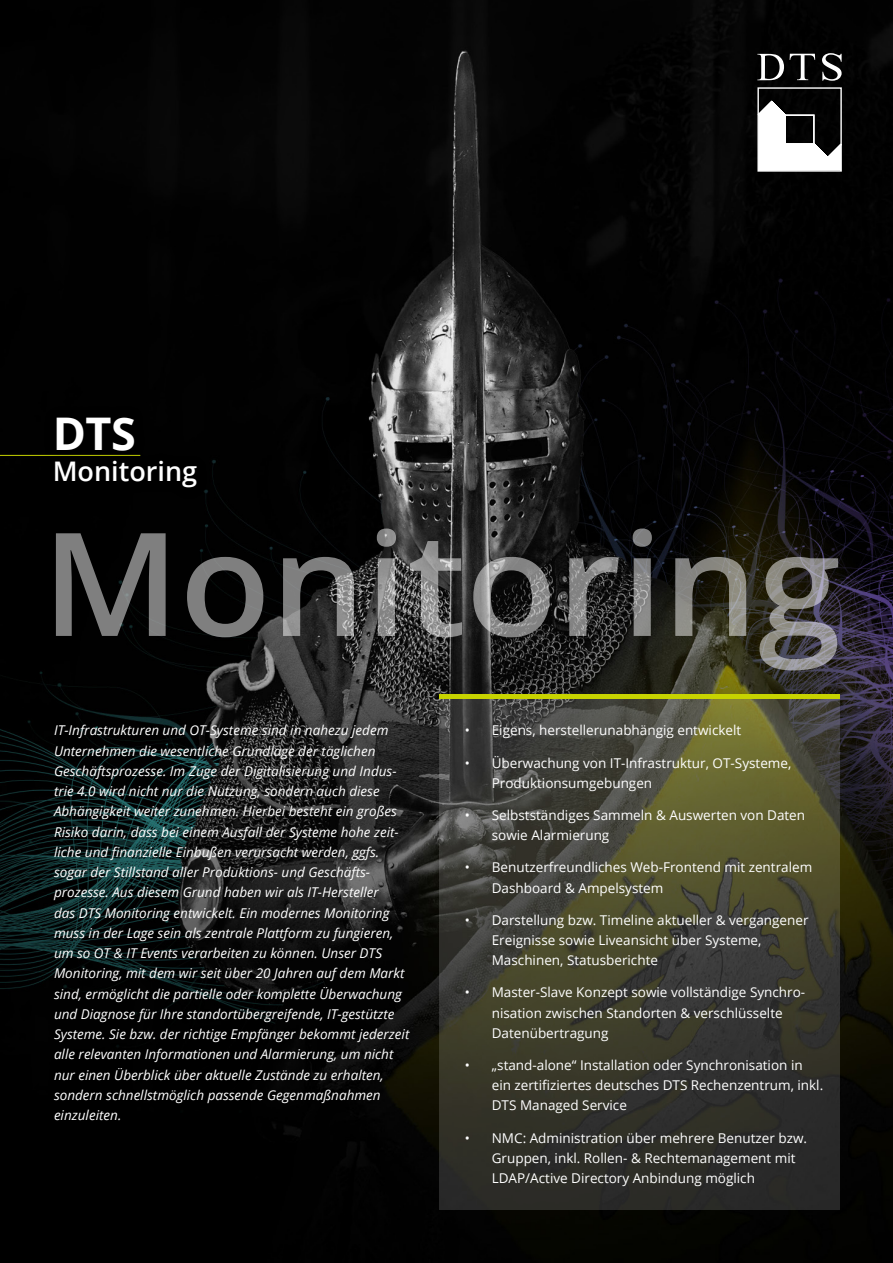
<style>
.page{position:relative;width:893px;height:1263px;background:#fff}
.page>*{position:absolute;margin:0;border:0;box-sizing:border-box;transform-origin:0 0}
.t1{font:700 45px "Open Sans";color:#fff}
.t2{font:600 27px "Open Sans";color:#fff}
.t3{font:italic 13.5px/20.2px "Open Sans";color:#fff}
.t4{font:13.5px/20.2px "Open Sans";color:#fff}
</style>
<div class="page">
<img style="left:0;top:0;width:893px;height:1263px">
<div style="left:439px;top:694px;width:401px;height:5px;background:#c7d300"></div>
<svg style="left:439px;top:699px;width:401px;height:510px;background:#404031"></svg>
<hr style="left:0;top:455px;width:140px;height:1px;background:#c7d300">
<div style="left:41px;top:404px;width:168px;height:97px;background:#000"></div>
<svg style="left:56px;top:528px;width:782px;height:142px;background:#3b3a39"></svg>
<svg style="left:756px;top:87px;width:87px;height:85px"></svg>
<svg style="left:757px;top:54px;width:27px;height:26px"></svg>
<svg style="left:790px;top:54px;width:25px;height:26px"></svg>
<svg style="left:822px;top:53px;width:20px;height:28px"></svg>
<h1 class="t1" style="left:53px;top:402px;width:85px">DTS</h1>
<h2 class="t2" style="left:53px;top:453px;width:146px">Monitoring</h2>
<p class="t3" style="left:54px;top:720px;width:357px">IT-Infrastrukturen und OT-Systeme sind in nahezu jedem Unternehmen die wesentliche Grundlage der täglichen Geschäftsprozesse. Im Zuge der Digitalisierung und Indus&shy;trie 4.0 wird nicht nur die Nutzung, sondern auch diese Abhängigkeit weiter zunehmen. Hierbei besteht ein großes Risiko darin, dass bei einem Ausfall der Systeme hohe zeit&shy;liche und finanzielle Einbußen verursacht werden, ggfs. sogar der Stillstand aller Produktions- und Geschäfts&shy;prozesse. Aus diesem Grund haben wir als IT-Hersteller<br>das DTS Monitoring entwickelt. Ein modernes Monitoring muss in der Lage sein als zentrale Plattform zu fungieren, um so OT &amp; IT Events verarbeiten zu können. Unser DTS Monitoring, mit dem wir seit über 20 Jahren auf dem Markt sind, ermöglicht die partielle oder komplette Überwachung und Diagnose für Ihre standortübergreifende, IT-gestützte Systeme. Sie bzw. der richtige Empfänger bekommt jederzeit alle relevanten Informationen und Alarmierung, um nicht nur einen Überblick über aktuelle Zustände zu erhalten, sondern schnellstmöglich passende Gegenmaßnahmen einzuleiten.</p>
<p class="t4" style="left:465px;top:720px;width:278px">• Eigens, herstellerunabhängig entwickelt</p>
<p class="t4" style="left:492px;top:752px;width:301px;text-indent:-27px">• Überwachung von IT-Infrastruktur, OT-Systeme,<br>Produktionsumgebungen</p>
<p class="t4" style="left:492px;top:804px;width:315px;text-indent:-27px">• Selbstständiges Sammeln &amp; Auswerten von Daten sowie Alarmierung</p>
<p class="t4" style="left:492px;top:857px;width:322px;text-indent:-27px">• Benutzerfreundliches Web-Frontend mit zentralem<br>Dashboard &amp; Ampelsystem</p>
<p class="t4" style="left:492px;top:909px;width:318px;text-indent:-27px">• Darstellung bzw. Timeline aktueller &amp; vergangener<br>Ereignisse sowie Liveansicht über Systeme,<br>Maschinen, Statusberichte</p>
<p class="t4" style="left:492px;top:982px;width:315px;text-indent:-27px">• Master-Slave Konzept sowie vollständige Synchro&shy;nisation zwischen Standorten &amp; verschlüsselte<br>Datenübertragung</p>
<p class="t4" style="left:492px;top:1054px;width:333px;text-indent:-27px">• „stand-alone“ Installation oder Synchronisation in ein zertifiziertes deutsches DTS Rechenzentrum, inkl.<br>DTS Managed Service</p>
<p class="t4" style="left:492px;top:1127px;width:317px;text-indent:-27px">• NMC: Administration über mehrere Benutzer bzw.<br>Gruppen, inkl. Rollen- &amp; Rechtemanagement mit<br>LDAP/Active Directory Anbindung möglich</p>
</div>
